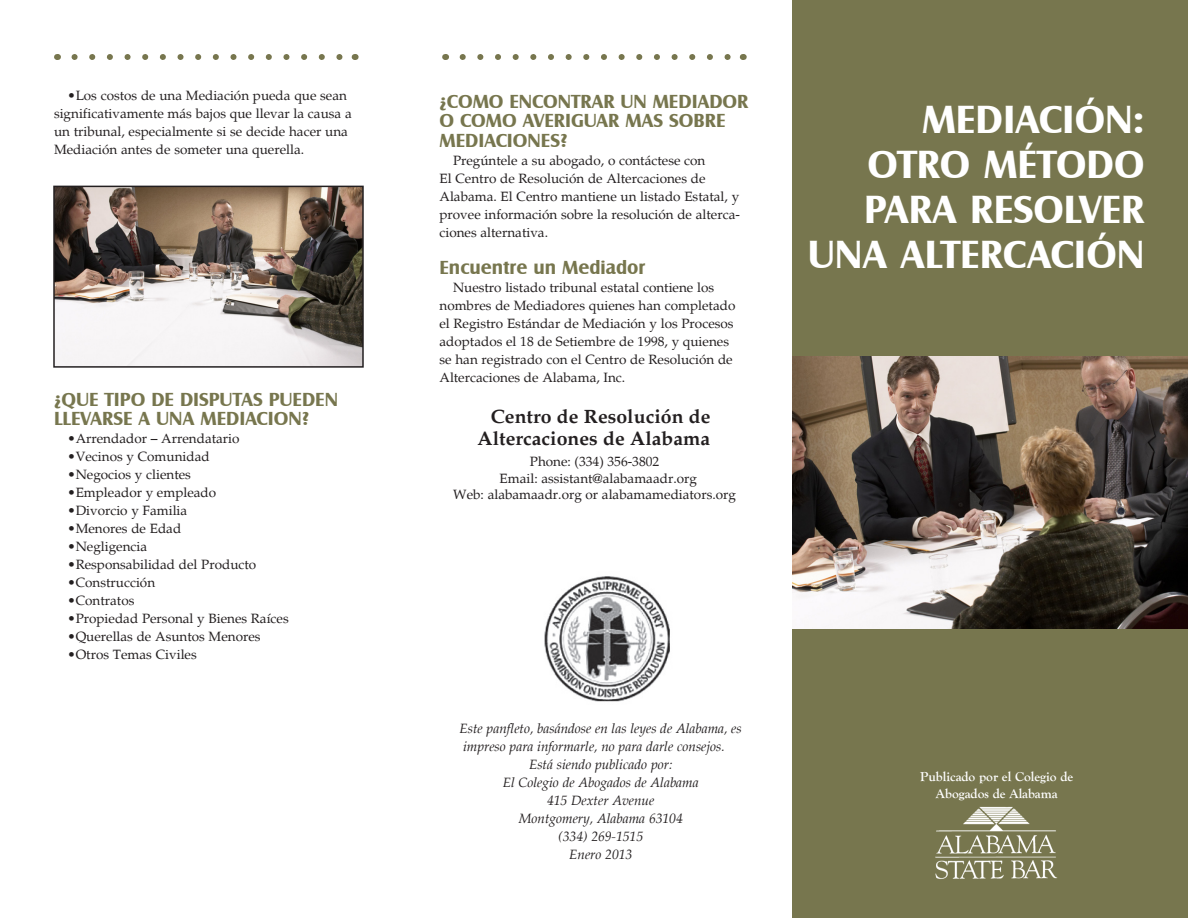
<style>
.page{position:relative;width:1188px;height:918px;background:#fff}
.page>*{position:absolute;margin:0;border:0;box-sizing:border-box;transform-origin:0 0}
.t1{font:700 40.5px/45px "Castle T";color:#fff;text-align:right}
.heads{font:700 19.5px/19.5px "Castle T";color:#77764e}
.body{font:700 19.5px/22.5px "Palatino";color:#231f20;text-align:right}
.body-2{font:13.5px/18px "Palatino";color:#231f20}
.body-3{font:italic 13.5px/18px "Palatino";color:#231f20}
.t2{font:700 13.5px/16.2px "Goudy Old Style T";color:#fff;text-align:center}
</style>
<div class="page">
<div style="left:792px;top:618px;width:396px;height:300px;background:#77764e"></div>
<div style="left:792px;top:0;width:396px;height:385px;background:#77764e"></div>
<img style="left:935px;top:806px;width:123px;height:73px">
<img style="left:792px;top:357px;width:396px;height:271px">
<svg style="left:75px;top:54px;width:268px;height:6px"></svg>
<svg style="left:463px;top:54px;width:268px;height:6px"></svg>
<img style="left:56px;top:189px;width:305px;height:176px">
<div style="left:53px;top:186px;width:311px;height:182px;border:2px solid #231f20"></div>
<img style="left:544px;top:576px;width:126px;height:126px">
<p class="body-2" style="left:54px;top:87px;width:299px;text-indent:14px">•Los costos de una Mediación pueda que sean significativamente más bajos que llevar la causa a un tribunal, especialmente si se decide hacer una Mediación antes de someter una querella.</p>
<p class="heads" style="left:54px;top:390px;width:286px">¿QUE TIPO DE DISPUTAS PUEDEN<br>LLEVARSE A UNA MEDIACION?</p>
<p class="body-2" style="left:68px;top:430px;width:174px">•Arrendador – Arrendatario</p>
<p class="body-2" style="left:68px;top:448px;width:144px">•Vecinos y Comunidad</p>
<p class="body-2" style="left:68px;top:466px;width:125px">•Negocios y clientes</p>
<p class="body-2" style="left:68px;top:484px;width:150px">•Empleador y empleado</p>
<p class="body-2" style="left:68px;top:502px;width:121px">•Divorcio y Familia</p>
<p class="body-2" style="left:68px;top:520px;width:115px">•Menores de Edad</p>
<p class="body-2" style="left:68px;top:538px;width:81px">•Negligencia</p>
<p class="body-2" style="left:68px;top:556px;width:190px">•Responsabilidad del Producto</p>
<p class="body-2" style="left:68px;top:574px;width:89px">•Construcción</p>
<p class="body-2" style="left:68px;top:592px;width:68px">•Contratos</p>
<p class="body-2" style="left:68px;top:610px;width:223px">•Propiedad Personal y Bienes Raíces</p>
<p class="body-2" style="left:68px;top:628px;width:195px">•Querellas de Asuntos Menores</p>
<p class="body-2" style="left:68px;top:646px;width:131px">•Otros Temas Civiles</p>
<p class="heads" style="left:440px;top:92px;width:311px">¿COMO ENCONTRAR UN MEDIADOR<br>O COMO AVERIGUAR MAS SOBRE<br>MEDIACIONES?</p>
<p class="body-2" style="left:440px;top:151px;width:302px;text-indent:14px">Pregúntele a su abogado, o contáctese con<br>El Centro de Resolución de Altercaciones de Alabama. El Centro mantiene un listado Estatal, y provee información sobre la resolución de alterca&shy;ciones alternativa.</p>
<p class="heads" style="left:440px;top:258px;width:207px">Encuentre un Mediador</p>
<p class="body-2" style="left:440px;top:279px;width:297px;text-indent:14px">Nuestro listado tribunal estatal contiene los nombres de Mediadores quienes han completado el Registro Estándar de Mediación y los Procesos adoptados el 18 de Setiembre de 1998, y quienes se han registrado con el Centro de Resolución de Altercaciones de Alabama, Inc.</p>
<p class="body" style="left:478px;top:405px;width:234px">Centro de Resolución de<br>Altercaciones de Alabama</p>
<p class="body-2" style="left:453px;top:454px;width:284px;line-height:16.2px;text-align:center">Phone: (334) 356-3802<br>Email: assistant@alabamaadr.org<br>Web: alabamaadr.org or alabamamediators.org</p>
<p class="t1" style="left:808px;top:97px;width:338px">MEDIACIÓN:<br>OTRO MÉTODO<br>PARA RESOLVER<br>UNA ALTERCACIÓN</p>
<p class="body-3" style="left:460px;top:720px;width:284px">Este panfleto, basándose en las leyes de Alabama, es impreso para informarle, no para darle consejos.</p>
<p class="body-3" style="left:529px;top:756px;width:145px">Está siendo publicado por:</p>
<p class="body-3" style="left:503px;top:774px;width:198px">El Colegio de Abogados de Alabama</p>
<p class="body-3" style="left:547px;top:792px;width:109px">415 Dexter Avenue</p>
<p class="body-3" style="left:519px;top:810px;width:166px">Montgomery, Alabama 63104</p>
<p class="body-3" style="left:558px;top:828px;width:86px">(334) 269-1515</p>
<p class="body-3" style="left:569px;top:846px;width:64px">Enero 2013</p>
<p class="t2" style="left:920px;top:769px;width:155px">Publicado por el Colegio de<br>Abogados de Alabama</p>
</div>
